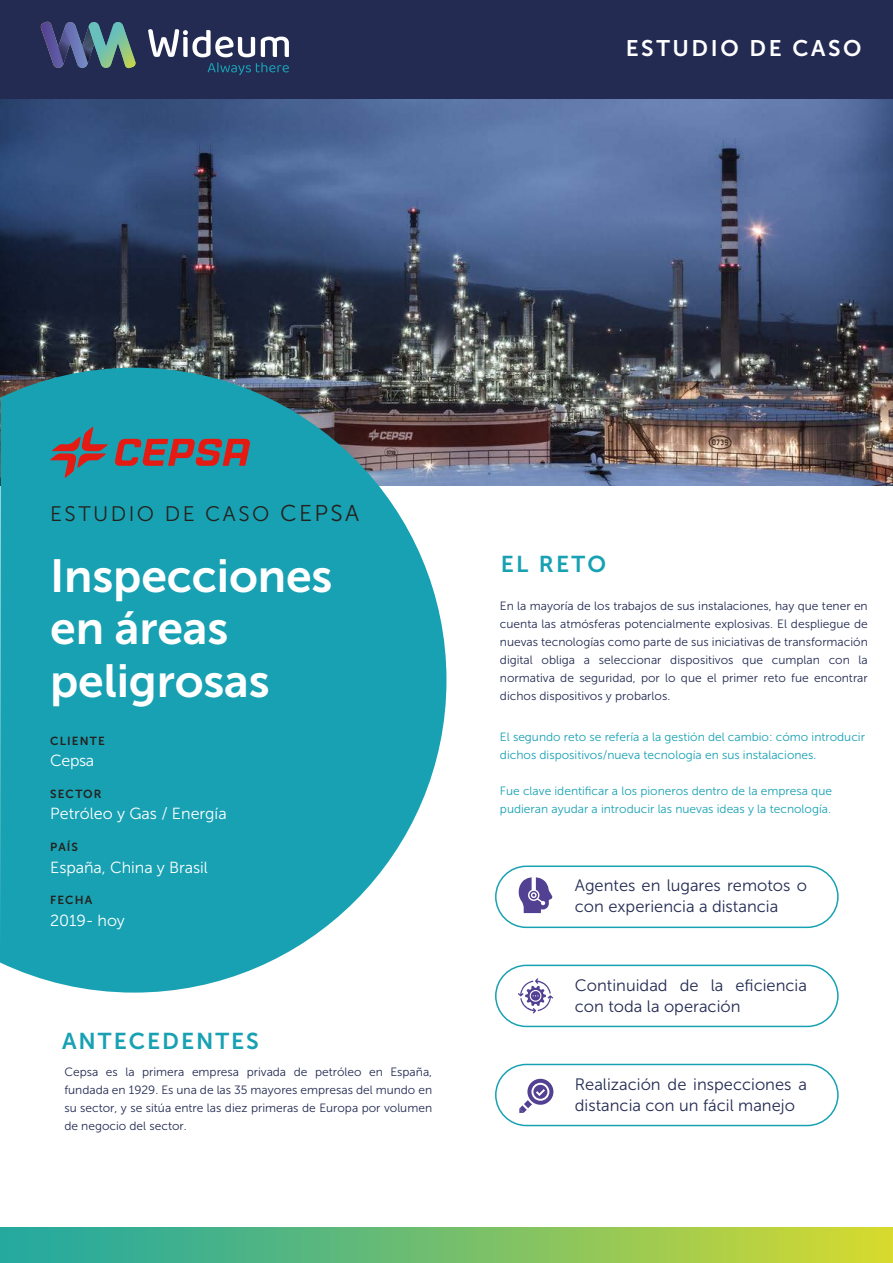
<style>
.page{position:relative;width:893px;height:1263px;background:#fff}
.page>*{position:absolute;margin:0;border:0;box-sizing:border-box;transform-origin:0 0}
.t1{font:46.35px/52.5px "Museo Sans 700";letter-spacing:-.005em;color:#fff}
.t2{font:22.8px "Museo Sans 700";letter-spacing:.085em;color:#18a1b3}
.t3{font:22.5px "Museo Sans 700";letter-spacing:.115em;color:#fff}
.t4{font:21px "Museo Sans 300";letter-spacing:.115em;color:#25221e}
.t5{font:16.5px/21px "Museo Sans 300";color:#232b52}
.t6{font:16.05px "Museo Sans 300";letter-spacing:-.005em;color:#fff}
.t7{font:12px/18px "Museo Sans 300";color:#232b52;text-align:justify}
.t8{font:12px/18px "Museo Sans 300";color:#18a1b3}
.t9{font:11.7px "Museo Sans 700";letter-spacing:.095em;color:#25221e}
.s1{font-size:22.8px}
</style>
<div class="page">
<img style="left:0;top:98px;width:893px;height:387px">
<div style="left:0;top:0;width:893px;height:98px;background:#232b52"></div>
<svg style="left:0;top:368px;width:446px;height:624px;background:#32a4b4"></svg>
<div style="left:495px;top:865px;width:344px;height:63px;border:2px solid #18a1b3;border-radius:31px"></div>
<div style="left:495px;top:965px;width:344px;height:62px;border:2px solid #18a1b3;border-radius:31px"></div>
<div style="left:495px;top:1064px;width:344px;height:62px;border:2px solid #18a1b3;border-radius:31px"></div>
<svg style="left:519px;top:1079px;width:34px;height:34px"></svg>
<svg style="left:40px;top:22px;width:96px;height:47px"></svg>
<svg style="left:148px;top:29px;width:141px;height:46px"></svg>
<svg style="left:114px;top:439px;width:136px;height:27px;background:#85585c"></svg>
<svg style="left:50px;top:427px;width:58px;height:51px;background:#557882"></svg>
<svg style="left:518px;top:877px;width:35px;height:36px"></svg>
<svg style="left:518px;top:978px;width:35px;height:35px"></svg>
<div style="left:0;top:1228px;width:893px;height:35px;background:linear-gradient(to right,#1ba6a6,#d3d931)"></div>
<h3 class="t3" style="left:626px;top:36px;width:237px">ESTUDIO DE CASO</h3>
<h3 class="t4" style="left:50px;top:503px;width:310px">ESTUDIO DE CASO <span class="s1">CEPSA</span></h3>
<h1 class="t1" style="left:50px;top:549px;width:284px">Inspecciones en áreas peligrosas</h1>
<p class="t9" style="left:50px;top:734px;width:56px">CLIENTE</p>
<h3 class="t6" style="left:50px;top:752px;width:45px">Cepsa</h3>
<p class="t9" style="left:50px;top:787px;width:53px">SECTOR</p>
<h3 class="t6" style="left:50px;top:805px;width:178px">Petróleo y Gas / Energía</h3>
<p class="t9" style="left:50px;top:840px;width:29px">PAÍS</p>
<h3 class="t6" style="left:50px;top:858px;width:159px">España, China y Brasil</h3>
<p class="t9" style="left:50px;top:894px;width:43px">FECHA</p>
<h3 class="t6" style="left:50px;top:911px;width:76px">2019- hoy</h3>
<h2 class="t2" style="left:62px;top:1028px;width:198px">ANTECEDENTES</h2>
<p class="t7" style="left:64px;top:1063px;width:369px">Cepsa es la primera empresa privada de petróleo en España, fundada en 1929. Es una de las 35 mayores empresas del mundo en su sector, y se sitúa entre las diez primeras de Europa por volumen de negocio del sector.</p>
<h2 class="t2" style="left:501px;top:551px;width:107px">EL RETO</h2>
<p class="t7" style="left:500px;top:597px;width:369px">En la mayoría de los trabajos de sus instalaciones, hay que tener en cuenta las atmósferas potencialmente explosivas. El despliegue de nuevas tecnologías como parte de sus iniciativas de transformación digital obliga a seleccionar dispositivos que cumplan con la normativa de seguridad, por lo que el primer reto fue encontrar dichos dispositivos y probarlos.</p>
<p class="t8" style="left:500px;top:728px;width:367px">El segundo reto se refería a la gestión del cambio: cómo introducir dichos dispositivos/nueva tecnología en sus instalaciones.</p>
<p class="t8" style="left:500px;top:782px;width:334px">Fue clave identificar a los pioneros dentro de la empresa que pudieran ayudar a introducir las nuevas ideas y la tecnología.</p>
<h3 class="t5" style="left:575px;top:875px;width:234px">Agentes en lugares remotos o con experiencia a distancia</h3>
<h3 class="t5" style="left:575px;top:975px;width:234px">Continuidad de la eficiencia con toda la operación</h3>
<h3 class="t5" style="left:575px;top:1074px;width:234px">Realización de inspecciones a distancia con un fácil manejo</h3>
</div>
